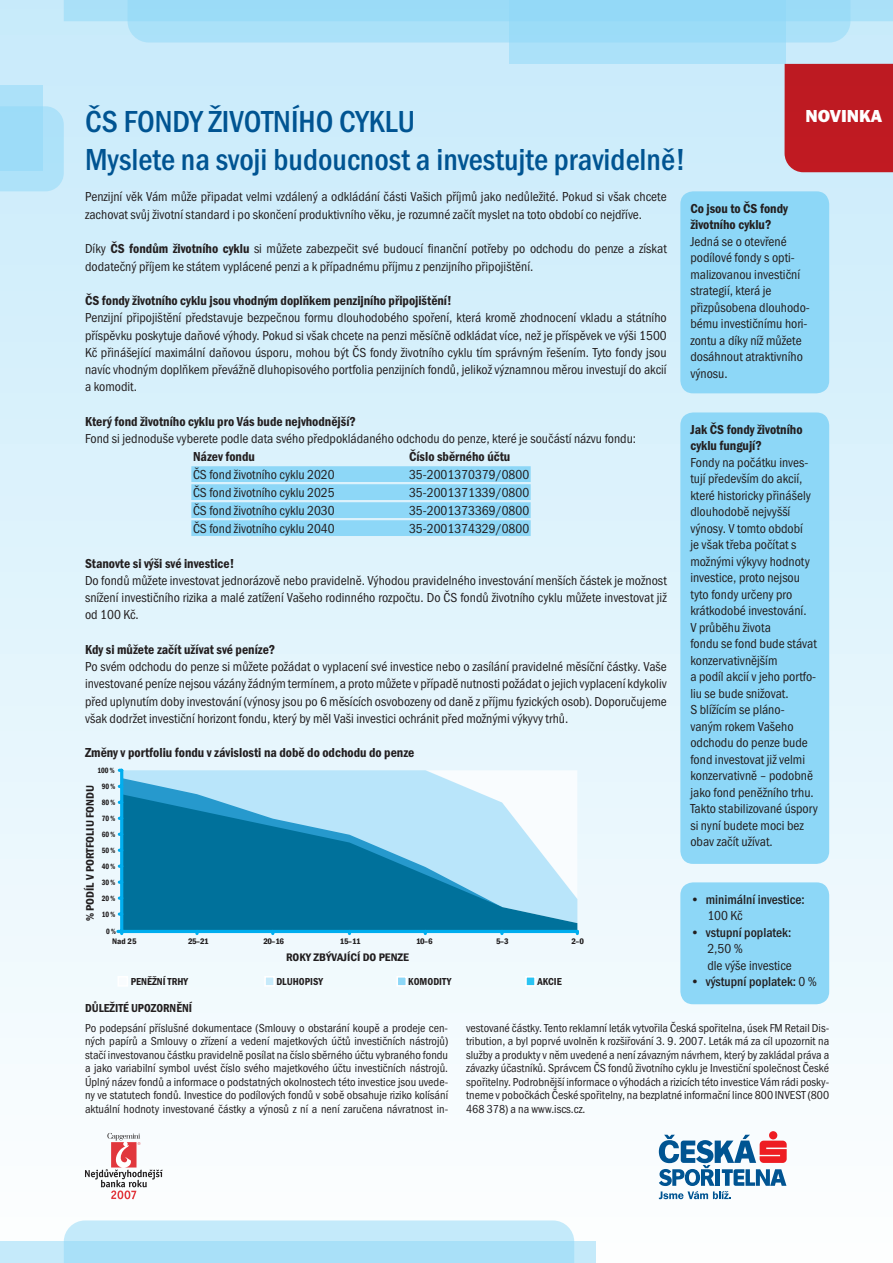
<style>
.page{position:relative;width:893px;height:1263px;background:#fff}
.page>*{position:absolute;margin:0;border:0;box-sizing:border-box;transform-origin:0 0}
.t1{font:31.5px/37.8px "Franklin Got URWTCE Med Con";color:#005492}
.t2{font:18px "Franklin Got URWTCE Hea";color:#fff}
.t3{font:13.5px/16.5px "Franklin Got URWTCE Boo Con";color:#231f20}
.t4{font:13.5px/16.5px "Franklin Got URWTCE Dem Con";color:#231f20}
.t5{font:13.5px "Franklin Got URWTCE Med Con";color:#231f20}
.t6{font:12px/13.5px "Franklin Got URWTCE Boo Con";color:#231f20;text-align:justify}
.t7{font:12px "Franklin Got URWTCE Dem Con";color:#231f20}
.t8{font:600 condensed 11.25px "Franklin Gothic";color:#201d1e;scale:1.08 1}
.t9{font:10.5px "Franklin Got URWTCE Dem Con";color:#231f20}
.t10{font:600 condensed 8.25px "Franklin Gothic";letter-spacing:-.06em;color:#201d1e;scale:1.08 1}
.t11{font:600 condensed 7.95px/16px "Franklin Gothic";color:#201d1e;text-align:right;scale:.92 1}
.s1{font-family:"Franklin Got URWTCE Dem Con"}
.s2{font-family:"Franklin Got URWTCE Boo Con"}
</style>
<div class="page">
<div style="left:0;top:0;width:893px;height:1263px;background:linear-gradient(to bottom,#c7eafa,#fdfefe)"></div>
<svg style="left:0;top:106px;width:64px;height:85px;background:#afe2f9"></svg>
<div style="left:0;top:85px;width:43px;height:85px;background:linear-gradient(to right,#a1ddf8,#a1ddf8)"></div>
<svg style="left:64px;top:0;width:829px;height:43px;background:#a7dff7"></svg>
<div style="left:509px;top:0;width:276px;height:64px;background:linear-gradient(to right,#9eddf8,#9eddf8)"></div>
<svg style="left:64px;top:1220px;width:510px;height:22px;background:#c4eafa"></svg>
<svg style="left:0;top:1242px;width:595px;height:21px;background:#ace1f8"></svg>
<div style="left:784px;top:64px;width:109px;height:108px;background:#bf1a22"></div>
<svg style="left:659px;top:1131px;width:128px;height:68px"></svg>
<svg style="left:85px;top:1133px;width:78px;height:66px"></svg>
<div style="left:680px;top:412px;width:149px;height:452px;background:#8dd7f7;border-radius:13px"></div>
<div style="left:191px;top:466px;width:340px;height:16px;background:#8dd7f7"></div>
<div style="left:191px;top:484px;width:340px;height:16px;background:#8dd7f7"></div>
<div style="left:191px;top:502px;width:340px;height:16px;background:#8dd7f7"></div>
<div style="left:191px;top:520px;width:340px;height:16px;background:#8dd7f7"></div>
<div style="left:680px;top:882px;width:149px;height:122px;background:#8dd7f7;border-radius:13px"></div>
<svg style="left:123px;top:770px;width:454px;height:24px"></svg>
<svg style="left:123px;top:778px;width:379px;height:16px;background:#b1e0f6"></svg>
<svg style="left:123px;top:794px;width:454px;height:136px;background:#4ea1c2"></svg>
<hr style="left:118px;top:930px;width:459px;height:3px;background:#00aeef">
<hr style="left:120px;top:770px;width:3px;height:163px;background:#00aeef">
<div style="left:117px;top:976px;width:11px;height:11px;background:#f9fcfe"></div>
<div style="left:396px;top:976px;width:11px;height:11px;background:#8dd7f7;border:2px solid #fff"></div>
<div style="left:525px;top:976px;width:11px;height:11px;background:#2bc4f3;border:2px solid #fff"></div>
<div style="left:264px;top:976px;width:11px;height:11px;background:#c6eafa;border:2px solid #fff"></div>
<div style="left:680px;top:191px;width:149px;height:202px;background:#8dd7f7;border-radius:13px"></div>
<h1 class="t1" style="left:85px;top:103px;width:602px">ČS FONDY ŽIVOTNÍHO CYKLU<br>Myslete na svoji budoucnost a investujte pravidelně!</h1>
<h2 class="t2" style="left:805px;top:105px;width:79px">NOVINKA</h2>
<p class="t3" style="left:85px;top:188px;width:583px;line-height:17.2px">Penzijní věk Vám může připadat velmi vzdálený a odkládání části Vašich příjmů jako nedůležité. Pokud si však chcete zachovat svůj životní standard i po skončení produktivního věku, je rozumné začít myslet na toto období co nejdříve.</p>
<p class="t3" style="left:85px;top:240px;width:583px;line-height:17.2px">Díky <span class="s1">ČS fondům životního cyklu</span> si můžete zabezpečit své budoucí finanční potřeby po odchodu do penze a získat dodatečný příjem ke státem vyplácené penzi a k případnému příjmu z penzijního připojištění.</p>
<p class="t4" style="left:85px;top:292px;width:368px">ČS fondy životního cyklu jsou vhodným doplňkem penzijního připojištění!</p>
<p class="t3" style="left:85px;top:309px;width:583px;line-height:17.2px;text-align:justify">Penzijní připojištění představuje bezpečnou formu dlouhodobého spoření, která kromě zhodnocení vkladu a státního příspěvku poskytuje daňové výhody. Pokud si však chcete na penzi měsíčně odkládat více, než je příspěvek ve výši 1500<br>Kč přinášející maximální daňovou úsporu, mohou být ČS fondy životního cyklu tím správným řešením. Tyto fondy jsou navíc vhodným doplňkem převážně dluhopisového portfolia penzijních fondů, jelikož významnou měrou investují do akcií a komodit.</p>
<p class="t4" style="left:85px;top:413px;width:272px">Který fond životního cyklu pro Vás bude nejvhodnější?</p>
<p class="t3" style="left:85px;top:430px;width:553px">Fond si jednoduše vyberete podle data svého předpokládaného odchodu do penze, které je součástí názvu fondu:</p>
<p class="t4" style="left:193px;top:448px;width:63px">Název fondu</p>
<p class="t4" style="left:409px;top:448px;width:103px">Číslo sběrného účtu</p>
<p class="t3" style="left:193px;top:466px;width:143px">ČS fond životního cyklu 2020</p>
<p class="t3" style="left:409px;top:466px;width:122px">35-2001370379/0800</p>
<p class="t3" style="left:193px;top:484px;width:143px">ČS fond životního cyklu 2025</p>
<p class="t3" style="left:409px;top:484px;width:122px">35-2001371339/0800</p>
<p class="t3" style="left:193px;top:502px;width:143px">ČS fond životního cyklu 2030</p>
<p class="t3" style="left:409px;top:502px;width:122px">35-2001373369/0800</p>
<p class="t3" style="left:193px;top:520px;width:143px">ČS fond životního cyklu 2040</p>
<p class="t3" style="left:409px;top:520px;width:122px">35-2001374329/0800</p>
<p class="t4" style="left:85px;top:555px;width:151px">Stanovte si výši své investice!</p>
<p class="t3" style="left:85px;top:572px;width:583px;line-height:17.2px;text-align:justify">Do fondů můžete investovat jednorázově nebo pravidelně. Výhodou pravidelného investování menších částek je možnost snížení investičního rizika a malé zatížení Vašeho rodinného rozpočtu. Do ČS fondů životního cyklu můžete investovat již od 100 Kč.</p>
<p class="t4" style="left:85px;top:641px;width:192px">Kdy si můžete začít užívat své peníze?</p>
<p class="t3" style="left:85px;top:658px;width:583px;line-height:17.2px;text-align:justify">Po svém odchodu do penze si můžete požádat o vyplacení své investice nebo o zasílání pravidelné měsíční částky. Vaše investované peníze nejsou vázány žádným termínem, a proto můžete v případě nutnosti požádat o jejich vyplacení kdykoliv před uplynutím doby investování (výnosy jsou po 6 měsících osvobozeny od daně z příjmu fyzických osob). Doporučujeme však dodržet investiční horizont fondu, který by měl Vaši investici ochránit před možnými výkyvy trhů.</p>
<p class="t4" style="left:85px;top:745px;width:331px">Změny v portfoliu fondu v závislosti na době do odchodu do penze</p>
<p class="t11" style="left:97px;top:762px;width:22px">100 %<br>90 %<br>80 %<br>70 %<br>60 %<br>50 %<br>40 %<br>30 %<br>20 %<br>10 %<br>0 %</p>
<p class="t10" style="left:112px;top:936px;width:24px">Nad 25</p>
<p class="t10" style="left:188px;top:936px;width:20px">25–21</p>
<p class="t10" style="left:264px;top:936px;width:20px">20–16</p>
<p class="t10" style="left:340px;top:936px;width:21px">15–11</p>
<p class="t10" style="left:416px;top:936px;width:17px">10–6</p>
<p class="t10" style="left:496px;top:936px;width:13px">5–3</p>
<p class="t10" style="left:571px;top:936px;width:13px">2–0</p>
<p class="t8" style="left:286px;top:949px;width:115px">ROKY ZBÝVAJÍCÍ DO PENZE</p>
<p class="t8" style="left:83px;top:921px;width:128px;rotate:-90deg">% PODÍL V PORTFOLIU FONDU</p>
<p class="t9" style="left:131px;top:975px;width:59px">PENĚŽNÍ TRHY</p>
<p class="t9" style="left:276px;top:975px;width:48px">DLUHOPISY</p>
<p class="t9" style="left:408px;top:975px;width:45px">KOMODITY</p>
<p class="t9" style="left:537px;top:975px;width:26px">AKCIE</p>
<p class="t7" style="left:85px;top:1001px;width:109px">DŮLEŽITÉ UPOZORNĚNÍ</p>
<p class="t4" style="left:690px;top:200px;width:99px">Co jsou to ČS fondy životního cyklu?</p>
<p class="t3" style="left:690px;top:233px;width:121px">Jedná se o otevřené podílové fondy s opti&shy;malizovanou investiční strategií, která je přizpůsobena dlouhodo&shy;bému investičnímu hori&shy;zontu a díky níž můžete dosáhnout atraktivního výnosu.</p>
<p class="t4" style="left:690px;top:421px;width:114px">Jak ČS fondy životního cyklu fungují?</p>
<p class="t3" style="left:690px;top:454px;width:129px">Fondy na počátku inves&shy;tují především do akcií, které historicky přinášely dlouhodobě nejvyšší výnosy. V tomto období<br>je však třeba počítat s možnými výkyvy hodnoty investice, proto nejsou tyto fondy určeny pro krátkodobé investování.<br>V průběhu života<br>fondu se fond bude stávat konzervativnějším<br>a podíl akcií v jeho portfo&shy;liu se bude snižovat.<br>S blížícím se pláno&shy;vaným rokem Vašeho odchodu do penze bude fond investovat již velmi konzervativně – podobně jako fond peněžního trhu.<br>Takto stabilizované úspory si nyní budete moci bez obav začít užívat.</p>
<p class="t5" style="left:690px;top:891px;width:116px">• minimální investice:</p>
<p class="t3" style="left:707px;top:907px;width:37px">100 Kč</p>
<p class="t5" style="left:690px;top:924px;width:102px">• vstupní poplatek:</p>
<p class="t3" style="left:707px;top:940px;width:86px">2,50 %<br>dle výše investice</p>
<p class="t5" style="left:690px;top:974px;width:128px">• výstupní poplatek: <span class="s2">0 %</span></p>
<p class="t6" style="left:85px;top:1021px;width:365px">Po podepsání příslušné dokumentace (Smlouvy o obstarání koupě a prodeje cen&shy;ných papírů a Smlouvy o zřízení a vedení majetkových účtů investičních nástrojů) stačí investovanou částku pravidelně posílat na číslo sběrného účtu vybraného fondu a jako variabilní symbol uvést číslo svého majetkového účtu investičních nástrojů.<br>Úplný název fondů a informace o podstatných okolnostech této investice jsou uvede&shy;ny ve statutech fondů. Investice do podílových fondů v sobě obsahuje riziko kolísání aktuální hodnoty investované částky a výnosů z ní a není zaručena návratnost in-</p>
<p class="t6" style="left:466px;top:1021px;width:365px">vestované částky. Tento reklamní leták vytvořila Česká spořitelna, úsek FM Retail Dis&shy;tribution, a byl poprvé uvolněn k rozšiřování 3. 9. 2007. Leták má za cíl upozornit na služby a produkty v něm uvedené a není závazným návrhem, který by zakládal práva a závazky účastníků. Správcem ČS fondů životního cyklu je Investiční společnost České spořitelny. Podrobnější informace o výhodách a rizicích této investice Vám rádi posky&shy;tneme v pobočkách České spořitelny, na bezplatné informační lince 800 INVEST (800<br>468 378) a na www.iscs.cz.</p>
</div>
